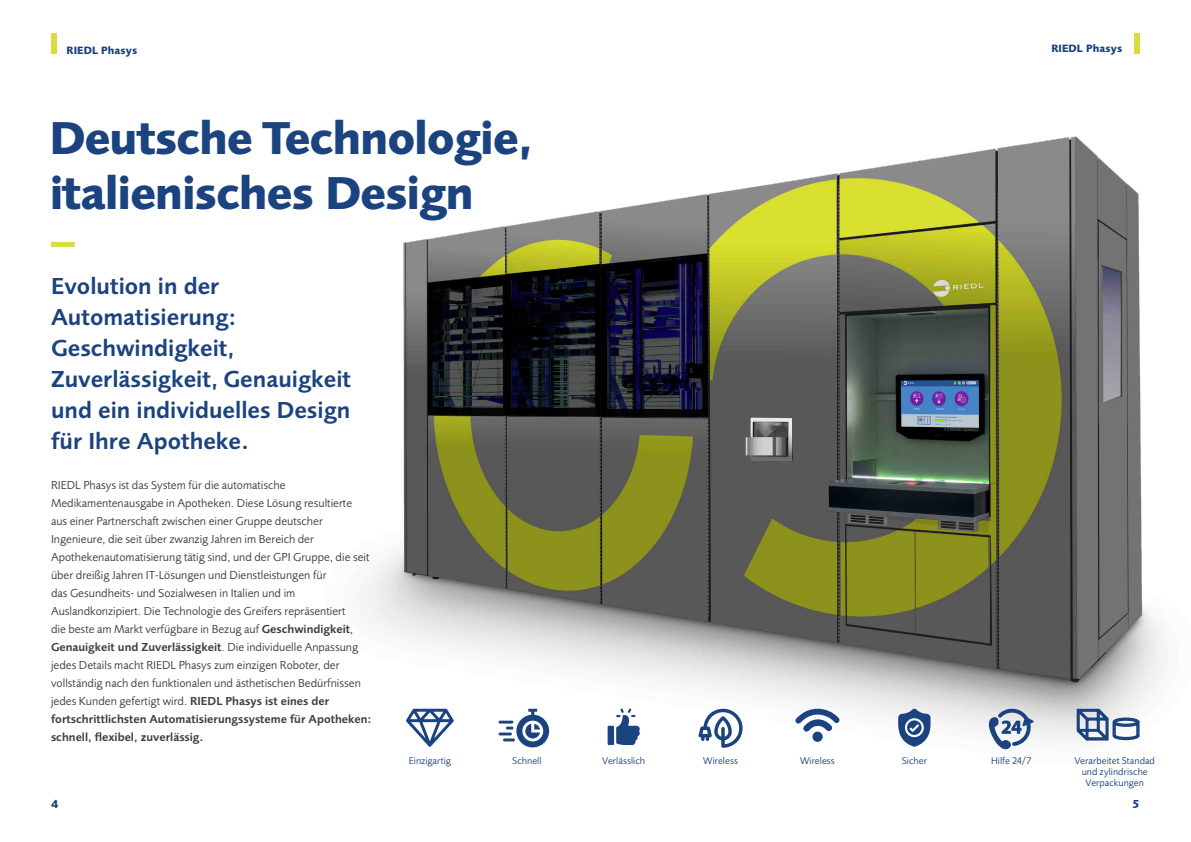
<style>
.page{position:relative;width:1191px;height:842px;background:#fff}
.page>*{position:absolute;margin:0;border:0;box-sizing:border-box;transform-origin:0 0}
.t1{font:700 47.8px/55px "Foundry Sans OT2";letter-spacing:-.025em;color:#1b4380}
.t2{font:600 24px/31px "Foundry Sans OT2";color:#1b4380}
.t3{font:12px/18px "Foundry Sans OT2";color:#3e3d40}
.t4{font:700 12px "Foundry Sans OT2";color:#1b4380}
.t5{font:700 11px "Foundry Sans OT2";letter-spacing:.01em;color:#1b4380}
.t6{font:10px/11px "Foundry Sans OT2";letter-spacing:.005em;color:#1b4380;text-align:center}
.s1{font-weight:600}
</style>
<div class="page">
<div style="left:51px;top:33px;width:5px;height:21px;background:#d8dc40"></div>
<div style="left:51px;top:242px;width:24px;height:5px;background:#d8dc40"></div>
<img style="left:367px;top:33px;width:796px;height:709px">
<svg style="left:406px;top:709px;width:48px;height:38px"></svg>
<svg style="left:498px;top:709px;width:51px;height:39px"></svg>
<svg style="left:989px;top:708px;width:44px;height:42px"></svg>
<svg style="left:898px;top:708px;width:32px;height:39px"></svg>
<svg style="left:698px;top:707px;width:45px;height:41px"></svg>
<svg style="left:795px;top:709px;width:44px;height:23px"></svg>
<div style="left:812px;top:731px;width:10px;height:11px;background:#1b4380;border-radius:50%"></div>
<svg style="left:607px;top:708px;width:33px;height:37px"></svg>
<svg style="left:1074px;top:706px;width:66px;height:36px"></svg>
<p class="t5" style="left:67px;top:41px;width:72px">RIEDL Phasys</p>
<p class="t5" style="left:1051px;top:40px;width:72px">RIEDL Phasys</p>
<h1 class="t1" style="left:50px;top:106px;width:485px">Deutsche Technologie, italienisches Design</h1>
<h2 class="t2" style="left:51px;top:268px;width:302px">Evolution in der<br>Automatisierung:<br>Geschwindigkeit,<br>Zuverlässigkeit, Genauigkeit und ein individuelles Design für Ihre Apotheke.</h2>
<p class="t3" style="left:51px;top:475px;width:322px">RIEDL Phasys ist das System für die automatische Medikamentenausgabe in Apotheken. Diese Lösung resultierte<br>aus einer Partnerschaft zwischen einer Gruppe deutscher Ingenieure, die seit über zwanzig Jahren im Bereich der Apothekenautomatisierung tätig sind, und der GPI Gruppe, die seit über dreißig Jahren IT-Lösungen und Dienstleistungen für<br>das Gesundheits- und Sozialwesen in Italien und im Auslandkonzipiert. Die Technologie des Greifers repräsentiert<br>die beste am Markt verfügbare in Bezug auf <span class="s1">Geschwindigkeit</span>, <span class="s1">Genauigkeit und Zuverlässigkeit</span>. Die individuelle Anpassung jedes Details macht RIEDL Phasys zum einzigen Roboter, der vollständig nach den funktionalen und ästhetischen Bedürfnissen jedes Kunden gefertigt wird. <span class="s1">RIEDL Phasys ist eines der fortschrittlichsten Automatisierungssysteme für Apotheken: schnell, flexibel, zuverlässig.</span></p>
<p class="t6" style="left:409px;top:754px;width:43px">Einzigartig</p>
<p class="t6" style="left:512px;top:754px;width:31px">Schnell</p>
<p class="t6" style="left:602px;top:754px;width:44px">Verlässlich</p>
<p class="t6" style="left:703px;top:754px;width:36px">Wireless</p>
<p class="t6" style="left:800px;top:754px;width:36px">Wireless</p>
<p class="t6" style="left:901px;top:754px;width:27px">Sicher</p>
<p class="t6" style="left:991px;top:754px;width:42px">Hilfe 24/7</p>
<p class="t6" style="left:1074px;top:754px;width:82px">Verarbeitet Standad und zylindrische<br>Verpackungen</p>
<p class="t4" style="left:51px;top:794px;width:9px">4</p>
<p class="t4" style="left:1132px;top:794px;width:9px">5</p>
</div>
